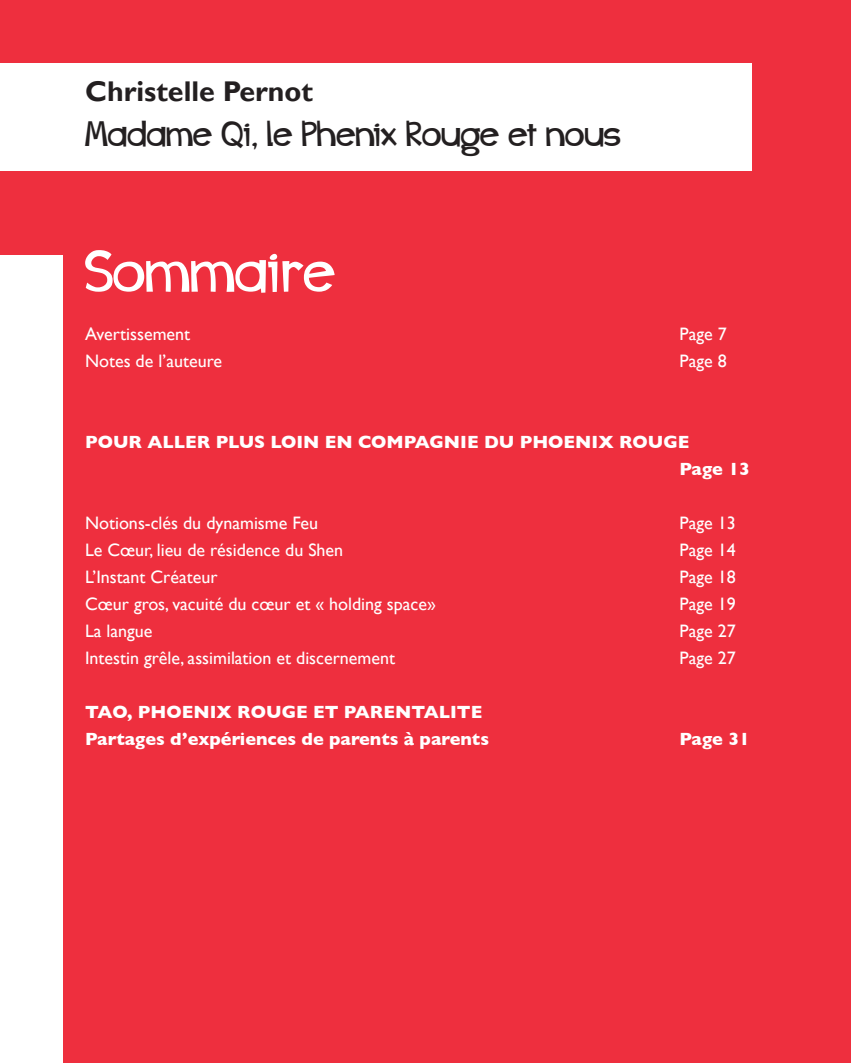
<style>
.page{position:relative;width:851px;height:1063px;background:#fff}
.page>*{position:absolute;margin:0;border:0;box-sizing:border-box;transform-origin:0 0}
.t1{font:60px "bangwhackpow";color:#fff}
.t2{font:36px "bangwhackpow";color:#231f20}
.t3{font:700 28.5px "Gill Sans";color:#231f20}
.t4{font:18px "Gill Sans";color:#fff}
.t5{font:700 18px/27px "Gill Sans";color:#fff}
</style>
<div class="page">
<div style="left:0;top:0;width:850px;height:1063px;background:#ee2f3e"></div>
<div style="left:0;top:64px;width:750px;height:107px;background:#fff"></div>
<div style="left:0;top:255px;width:62px;height:808px;background:#fff"></div>
<hr style="left:850px;top:0;width:1px;height:1063px;background:#ee2f3e">
<h3 class="t3" style="left:85px;top:74px;width:229px">Christelle Pernot</h3>
<h2 class="t2" style="left:85px;top:112px;width:537px">Madame Qi, le Phenix Rouge et nous</h2>
<h1 class="t1" style="left:85px;top:234px;width:252px">Sommaire</h1>
<p class="t4" style="left:85px;top:324px;width:107px">Avertissement</p>
<p class="t4" style="left:679px;top:324px;width:49px">Page 7</p>
<p class="t4" style="left:85px;top:351px;width:138px">Notes de l’auteure</p>
<p class="t4" style="left:679px;top:351px;width:49px">Page 8</p>
<p class="t5" style="left:679px;top:428px;width:72px;text-indent:-594px">POUR ALLER PLUS LOIN EN COMPAGNIE DU PHOENIX ROUGE<br>Page 13</p>
<p class="t4" style="left:85px;top:513px;width:234px">Notions-clés du dynamisme Feu</p>
<p class="t4" style="left:679px;top:513px;width:58px">Page 13</p>
<p class="t4" style="left:85px;top:540px;width:259px">Le Cœur, lieu de résidence du Shen</p>
<p class="t4" style="left:679px;top:540px;width:58px">Page 14</p>
<p class="t4" style="left:85px;top:567px;width:134px">L’Instant Créateur</p>
<p class="t4" style="left:679px;top:567px;width:58px">Page 18</p>
<p class="t4" style="left:85px;top:594px;width:352px">Cœur gros, vacuité du cœur et « holding space»</p>
<p class="t4" style="left:679px;top:594px;width:58px">Page 19</p>
<p class="t4" style="left:85px;top:621px;width:69px">La langue</p>
<p class="t4" style="left:679px;top:621px;width:58px">Page 27</p>
<p class="t4" style="left:85px;top:648px;width:311px">Intestin grêle, assimilation et discernement</p>
<p class="t4" style="left:679px;top:648px;width:58px">Page 27</p>
<p class="t5" style="left:85px;top:698px;width:405px">TAO, PHOENIX ROUGE ET PARENTALITE<br>Partages d’expériences de parents à parents</p>
<p class="t5" style="left:679px;top:725px;width:72px">Page 31</p>
</div>
